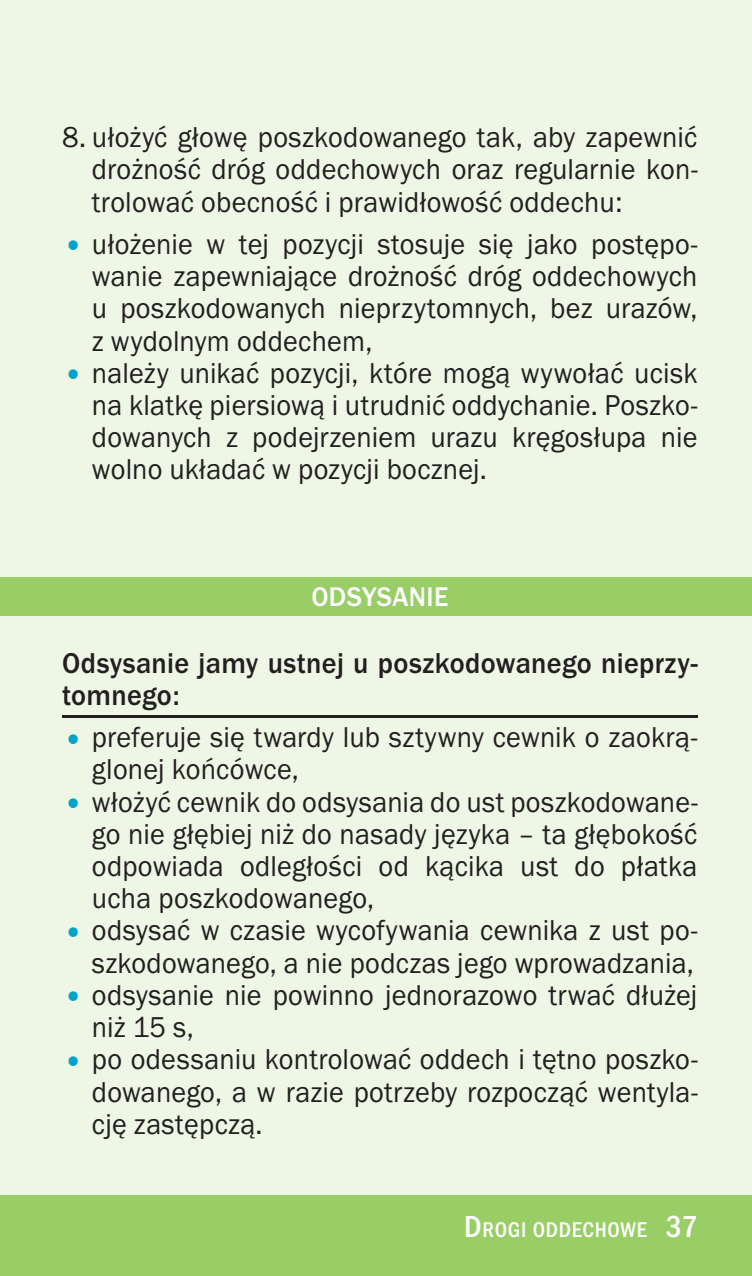
<style>
.page{position:relative;width:752px;height:1276px;background:#fff}
.page>*{position:absolute;margin:0;border:0;box-sizing:border-box;transform-origin:0 0}
.t1{font:29.75px/32.2px "Franklin Got Itc TEE";letter-spacing:.01em;color:#231f20;text-align:justify;scale:.95 1}
.t2{font:500 29.75px/32.2px "Franklin Got Itc TEE";letter-spacing:.01em;color:#231f20;scale:.95 1}
.t3{font:500 28px "Franklin Got Itc TEE";letter-spacing:.015em;color:#fff;scale:.95 1}
.t4{font:500 condensed 22.05px "Franklin Got Itc TEE";letter-spacing:.025em;color:#fff}
.s1{font-size:35px;color:#00a4ca}
.s2{font-size:31.5px}
</style>
<div class="page">
<div style="left:0;top:0;width:751px;height:1274px;background:#eef6e5"></div>
<div style="left:0;top:1195px;width:751px;height:80px;background:#99cd65"></div>
<div style="left:0;top:577px;width:751px;height:39px;background:#99cd65"></div>
<hr style="left:62px;top:714px;width:635px;height:3px;background:#231f20">
<p class="t1" style="left:92px;top:121px;width:639px;text-indent:-30px">8. u³o¿yæ g³owê poszkodowanego tak, aby zapewniæ dro¿noœæ dróg oddechowych oraz regularnie kon&shy;trolowaæ obecnoœæ i prawid³owoœæ oddechu:</p>
<p class="t1" style="left:92px;top:227px;width:639px;text-indent:-30px"><span class="s1">•</span> u³o¿enie w tej pozycji stosuje siê jako postêpo&shy;wanie zapewniaj¹ce dro¿noœæ dróg oddechowych u poszkodowanych nieprzytomnych, bez urazów, z wydolnym oddechem,</p>
<p class="t1" style="left:92px;top:356px;width:639px;text-indent:-30px"><span class="s1">•</span> nale¿y unikaæ pozycji, które mog¹ wywo³aæ ucisk na klatkê piersiow¹ i utrudniæ oddychanie. Poszko&shy;dowanych z podejrzeniem urazu krêgos³upa nie wolno uk³adaæ w pozycji bocznej.</p>
<p class="t3" style="left:311px;top:581px;width:146px">ODSYSANIE</p>
<p class="t2" style="left:62px;top:646px;width:670px">Odsysanie jamy ustnej u poszkodowanego nieprzy&shy;tomnego:</p>
<p class="t1" style="left:92px;top:720px;width:638px;text-indent:-30px"><span class="s1">•</span> preferuje siê twardy lub sztywny cewnik o zaokr¹- glonej koñcówce,</p>
<p class="t1" style="left:92px;top:785px;width:639px;text-indent:-30px"><span class="s1">•</span> w³o¿yæ cewnik do odsysania do ust poszkodowane&shy;go nie g³êbiej ni¿ do nasady jêzyka – ta g³êbokoœæ odpowiada odleg³oœci od k¹cika ust do p³atka ucha poszkodowanego,</p>
<p class="t1" style="left:62px;top:913px;width:670px;text-align:right"><span class="s1">•</span> odsysaæ w czasie wycofywania cewnika z ust po&shy;szkodowanego, a nie podczas jego wprowadzania,</p>
<p class="t1" style="left:92px;top:978px;width:638px;text-indent:-30px"><span class="s1">•</span> odsysanie nie powinno jednorazowo trwaæ d³u¿ej ni¿ 15 s,</p>
<p class="t1" style="left:92px;top:1042px;width:639px;text-indent:-30px"><span class="s1">•</span> po odessaniu kontrolowaæ oddech i têtno poszko&shy;dowanego, a w razie potrzeby rozpocz¹æ wentyla&shy;cjê zastêpcz¹.</p>
<p class="t4" style="left:464px;top:1221px;width:235px"><span class="s2">D</span>ROGI ODDECHOWE <span class="s2">37</span></p>
</div>
